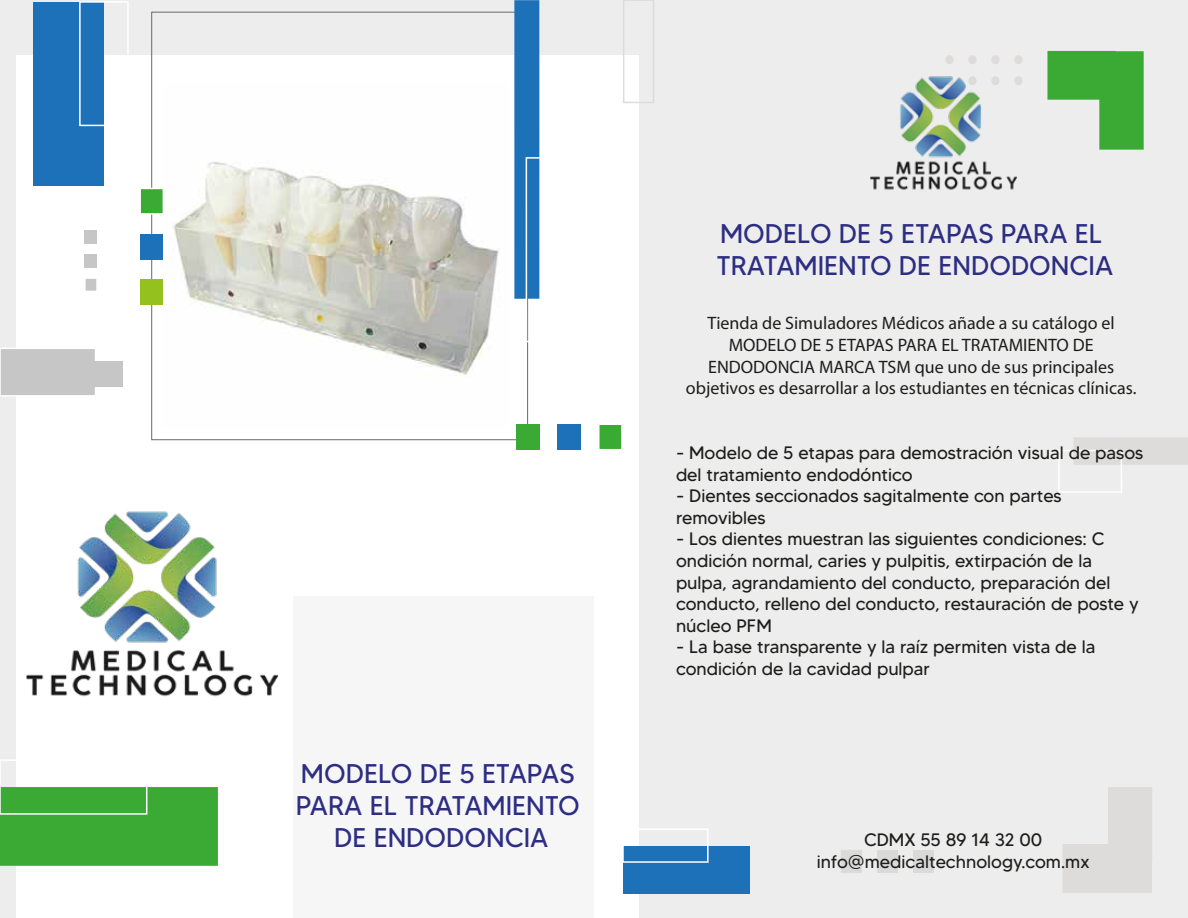
<style>
.page{position:relative;width:1188px;height:918px;background:#ededed}
.page>*{position:absolute;margin:0;border:0;box-sizing:border-box;transform-origin:0 0}
.t1{font:27px/32.4px "MADETOMMY";color:#2d2e83}
.t2{font:18px/21.6px "MADETOMMY";color:#1d1d1b}
.t3{font:18px/21.6px "Myriad Pro";color:#1d1d1b;text-align:center}
</style>
<div class="page">
<svg style="left:1047px;top:51px;width:97px;height:99px"></svg>
<svg style="left:1063px;top:787px;width:89px;height:106px"></svg>
<div style="left:945px;top:55px;width:9px;height:9px;background:#e3e2e2;border-radius:50%"></div>
<div style="left:968px;top:55px;width:9px;height:9px;background:#e3e2e2;border-radius:50%"></div>
<div style="left:991px;top:55px;width:9px;height:9px;background:#e4e2e2;border-radius:50%"></div>
<div style="left:1014px;top:76px;width:9px;height:9px;background:#dedcdb;border-radius:50%"></div>
<div style="left:1014px;top:55px;width:9px;height:9px;background:#dedcdb;border-radius:50%"></div>
<div style="left:16px;top:55px;width:623px;height:863px;background:#fff"></div>
<div style="left:0;top:348px;width:96px;height:49px;background:#c6c6c6;border:2px solid #fff"></div>
<div style="left:28px;top:361px;width:94px;height:26px;background:#c6c6c6"></div>
<div style="left:623px;top:0;width:31px;height:103px;border:2px solid #dedcdb"></div>
<div style="left:623px;top:846px;width:126px;height:48px;background:#1d71b8"></div>
<div style="left:622px;top:828px;width:87px;height:35px;border:2px solid #fff"></div>
<div style="left:140px;top:279px;width:23px;height:26px;background:#95c11f"></div>
<div style="left:140px;top:234px;width:23px;height:25px;background:#1d71b8"></div>
<div style="left:139px;top:188px;width:25px;height:27px;background:#3aaa35;border:2px solid #fff"></div>
<div style="left:516px;top:424px;width:23px;height:26px;background:#3aaa35"></div>
<div style="left:557px;top:424px;width:24px;height:26px;background:#1d71b8"></div>
<div style="left:598px;top:423px;width:25px;height:27px;background:#3aaa35;border:2px solid #fff"></div>
<div style="left:514px;top:0;width:25px;height:299px;background:#1d71b8"></div>
<div style="left:526px;top:157px;width:39px;height:185px;border:2px solid #fff"></div>
<div style="left:85px;top:230px;width:12px;height:14px;background:#c6c6c6"></div>
<div style="left:85px;top:254px;width:12px;height:14px;background:#c6c6c6"></div>
<div style="left:84px;top:277px;width:14px;height:15px;background:#c6c6c6;border:2px solid #fff"></div>
<div style="left:34px;top:2px;width:70px;height:183px;background:#1d71b8"></div>
<div style="left:79px;top:1px;width:50px;height:125px;border:2px solid #fff"></div>
<div style="left:0;top:787px;width:218px;height:79px;background:#3aaa35"></div>
<div style="left:0;top:759px;width:147px;height:56px;border:2px solid #fff"></div>
<div style="left:914px;top:850px;width:20px;height:23px;background:#dadada"></div>
<div style="left:877px;top:850px;width:21px;height:23px;background:#dadada"></div>
<div style="left:841px;top:850px;width:21px;height:23px;background:#dadada"></div>
<div style="left:293px;top:596px;width:301px;height:322px;background:#f6f6f6"></div>
<div style="left:1073px;top:437px;width:115px;height:28px;background:#dedcdb"></div>
<div style="left:1058px;top:450px;width:64px;height:43px;border:2px solid #fff"></div>
<img style="left:26px;top:511px;width:251px;height:186px">
<img style="left:871px;top:56px;width:145px;height:134px">
<img style="left:173px;top:162px;width:326px;height:214px">
<h1 class="t1" style="left:296px;top:757px;width:286px;text-align:center">MODELO DE 5 ETAPAS<br>PARA EL TRATAMIENTO<br>DE ENDODONCIA</h1>
<h1 class="t1" style="left:716px;top:217px;width:398px">MODELO DE 5 ETAPAS PARA EL<br>TRATAMIENTO DE ENDODONCIA</h1>
<p class="t3" style="left:686px;top:312px;width:452px">Tienda de Simuladores Médicos añade a su catálogo el MODELO DE 5 ETAPAS PARA EL TRATAMIENTO DE ENDODONCIA MARCA TSM que uno de sus principales objetivos es desarrollar a los estudiantes en técnicas clínicas.</p>
<p class="t2" style="left:676px;top:442px;width:469px">- Modelo de 5 etapas para demostración visual de pasos del tratamiento endodóntico</p>
<p class="t2" style="left:676px;top:485px;width:387px">- Dientes seccionados sagitalmente con partes removibles</p>
<p class="t2" style="left:676px;top:528px;width:464px">- Los dientes muestran las siguientes condiciones: C ondición normal, caries y pulpitis, extirpación de la pulpa, agrandamiento del conducto, preparación del conducto, relleno del conducto, restauración de poste y núcleo PFM</p>
<p class="t2" style="left:676px;top:636px;width:421px">- La base transparente y la raíz permiten vista de la condición de la cavidad pulpar</p>
<p class="t2" style="left:817px;top:829px;width:274px;text-align:center">CDMX 55 89 14 32 00 info@medicaltechnology.com.mx</p>
</div>
